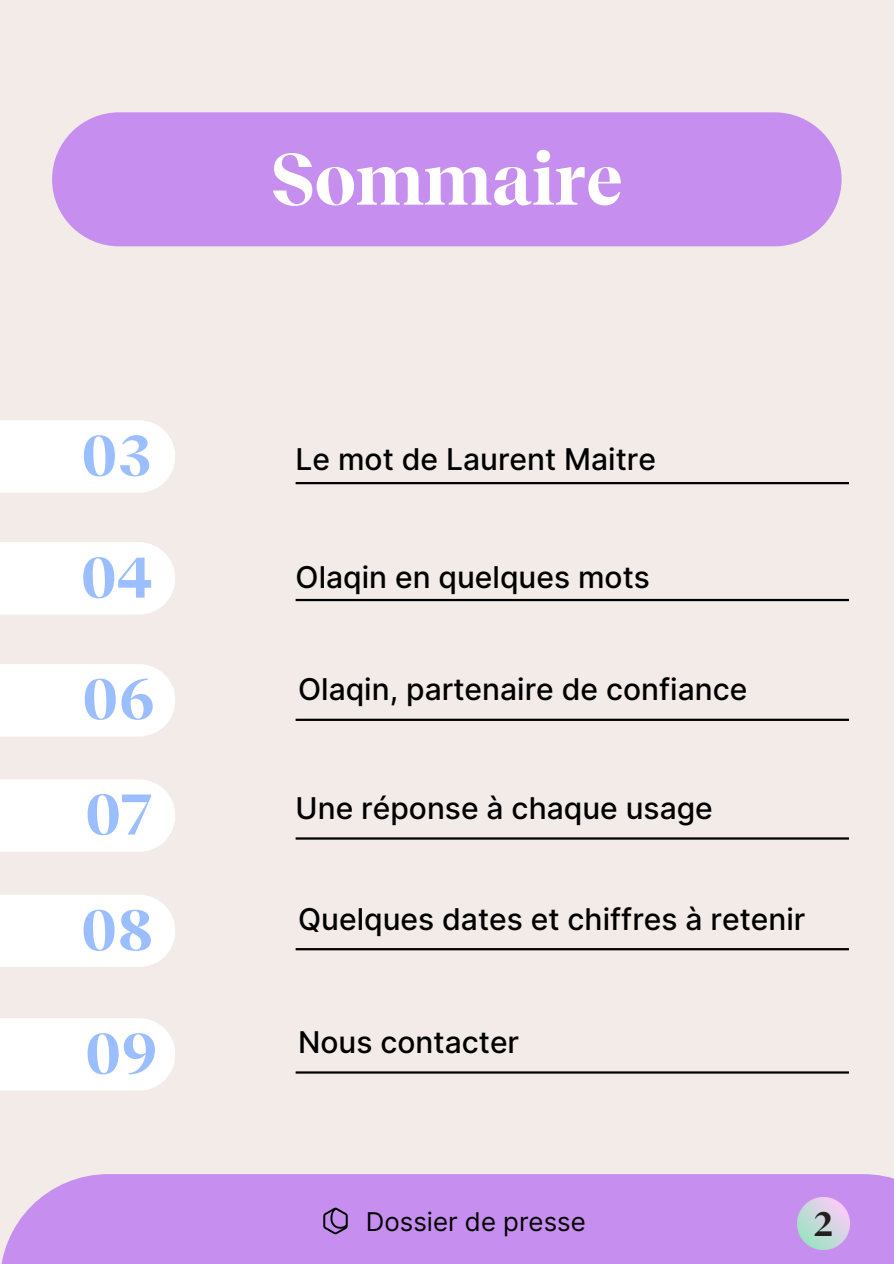
<style>
.page{position:relative;width:894px;height:1264px;background:#fff}
.page>*{position:absolute;margin:0;border:0;box-sizing:border-box;transform-origin:0 0}
.t1{font:700 72px "Recife Display";color:#fff}
.t2{font:700 57.9px "Recife Display";color:#9abeff}
.t3{font:700 34.5px "Recife Display";color:#231f20}
.t4{font:500 30px "Inter";color:#000}
.t5{font:25.8px "Inter";color:#000}
</style>
<div class="page">
<div style="left:0;top:0;width:893px;height:1263px;background:#f2ebe8"></div>
<div style="left:0;top:1174px;width:893px;height:89px;background:#c68eef"></div>
<div style="left:0;top:420px;width:175px;height:72px;background:#fff"></div>
<div style="left:0;top:542px;width:175px;height:72px;background:#fff"></div>
<div style="left:0;top:664px;width:175px;height:72px;background:#fff"></div>
<div style="left:0;top:894px;width:175px;height:73px;background:#fff"></div>
<div style="left:0;top:1018px;width:175px;height:72px;background:#fff"></div>
<hr style="left:295px;top:482px;width:553px;height:2px;background:#000">
<hr style="left:295px;top:599px;width:553px;height:2px;background:#000">
<hr style="left:295px;top:718px;width:553px;height:3px;background:#000">
<hr style="left:295px;top:948px;width:553px;height:2px;background:#000">
<hr style="left:295px;top:1071px;width:553px;height:2px;background:#000">
<div style="left:52px;top:112px;width:789px;height:134px;background:#c68eef;border-radius:67px"></div>
<img style="left:323px;top:1207px;width:25px;height:28px">
<img style="left:797px;top:1197px;width:52px;height:52px">
<div style="left:0;top:779px;width:175px;height:72px;background:#fff"></div>
<hr style="left:295px;top:837px;width:553px;height:2px;background:#000">
<h2 class="t2" style="left:81px;top:420px;width:73px">03</h2>
<h2 class="t2" style="left:80px;top:542px;width:74px">04</h2>
<h2 class="t2" style="left:82px;top:663px;width:75px">06</h2>
<p class="t1" style="left:271px;top:136px;width:353px">Sommaire</p>
<p class="t4" style="left:295px;top:441px;width:362px">Le mot de Laurent Maitre</p>
<p class="t4" style="left:295px;top:558px;width:355px">Olaqin en quelques mots</p>
<p class="t4" style="left:298px;top:671px;width:450px">Olaqin, partenaire de confiance</p>
<p class="t2" style="left:85px;top:779px;width:69px">07</p>
<p class="t4" style="left:295px;top:790px;width:418px">Une réponse à chaque usage</p>
<h2 class="t2" style="left:81px;top:894px;width:74px">08</h2>
<h2 class="t2" style="left:85px;top:1018px;width:75px">09</h2>
<p class="t4" style="left:298px;top:900px;width:508px">Quelques dates et chiffres à retenir</p>
<p class="t4" style="left:298px;top:1024px;width:222px">Nous contacter</p>
<h2 class="t5" style="left:366px;top:1205px;width:221px">Dossier de presse</h2>
<p class="t3" style="left:813px;top:1202px;width:21px">2</p>
</div>
